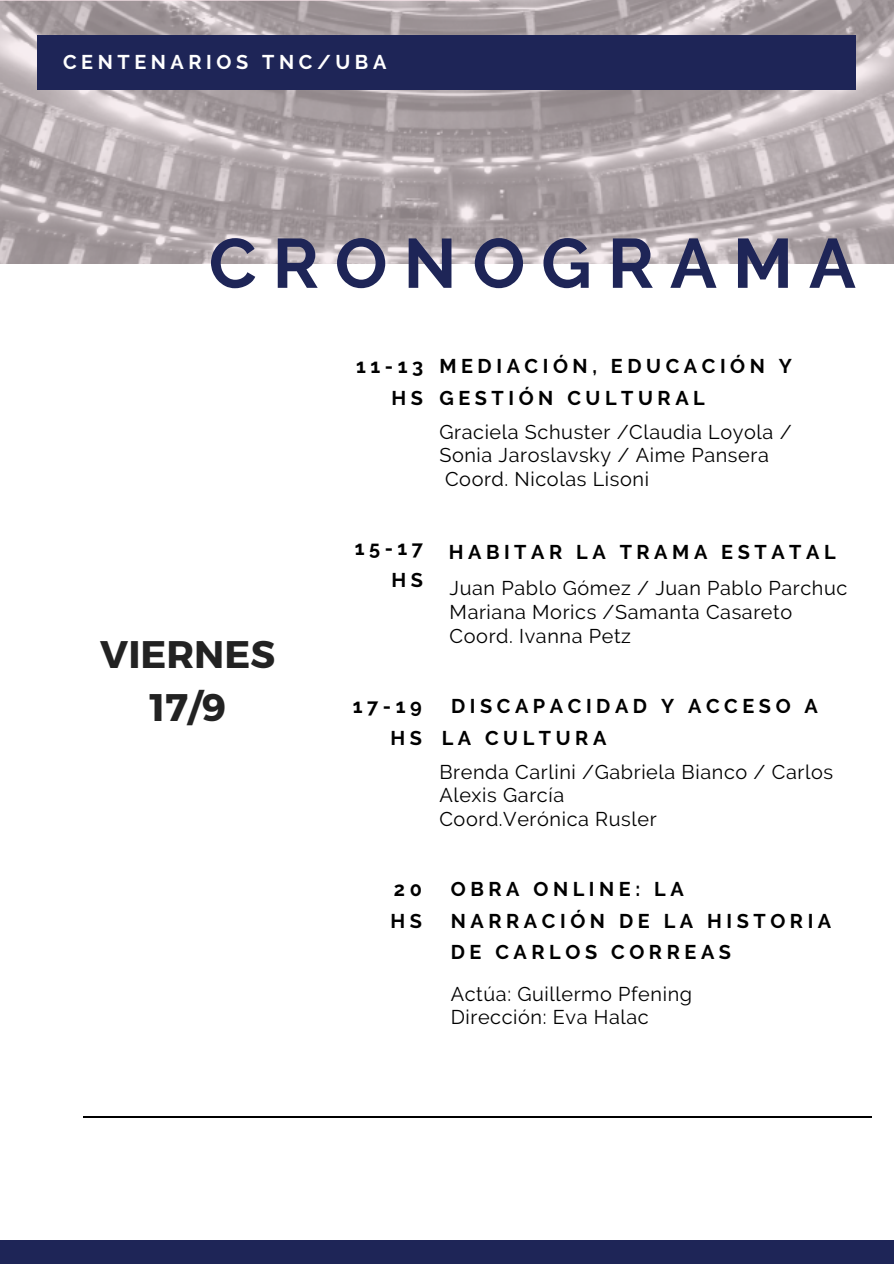
<style>
.page{position:relative;width:894px;height:1264px;background:#fff}
.page>*{position:absolute;margin:0;border:0;box-sizing:border-box;transform-origin:0 0}
.t1{font:700 69.6px "Raleway";letter-spacing:.23em;color:#1e2557}
.t2{font:700 38.4px/52.9px "Montserrat";color:#222;text-align:center}
.t3{font:19.8px/23.7px "Raleway";letter-spacing:.03em;color:#000}
.t4{font:700 19.8px/31.5px "Raleway";letter-spacing:.23em;color:#000}
.t5{font:700 19.8px "Raleway";letter-spacing:.23em;color:#fff}
</style>
<div class="page">
<hr style="left:83px;top:1116px;width:789px;height:1px;background:#000">
<div style="left:0;top:1240px;width:893px;height:23px;background:#1e2557"></div>
<svg style="left:0;top:0;width:893px;height:263px;background:#b0a7aa"></svg>
<div style="left:37px;top:35px;width:818px;height:54px;background:#1e2557"></div>
<hr style="left:0;top:0;width:478px;height:1px;background:#ffeaf0">
<p class="t5" style="left:63px;top:51px;width:325px">CENTENARIOS TNC/UBA</p>
<p class="t1" style="left:209px;top:222px;width:648px">CRONOGRAMA</p>
<p class="t2" style="left:100px;top:626px;width:176px">VIERNES<br>17/9</p>
<p class="t4" style="left:356px;top:350px;width:69px;text-align:right">11-13<br>HS</p>
<p class="t4" style="left:439px;top:350px;width:354px">MEDIACIÓN, EDUCACIÓN Y<br>GESTIÓN CULTURAL</p>
<p class="t3" style="left:439px;top:420px;width:354px">Graciela Schuster /Claudia Loyola /<br>Sonia Jaroslavsky / Aime Pansera<br>Coord. Nicolas Lisoni</p>
<p class="t4" style="left:354px;top:532px;width:70px;text-align:right">15-17<br>HS</p>
<p class="t4" style="left:448px;top:536px;width:388px">HABITAR LA TRAMA ESTATAL</p>
<p class="t3" style="left:449px;top:576px;width:399px">Juan Pablo Gómez / Juan Pablo Parchuc<br>Mariana Morics /Samanta Casareto</p>
<p class="t3" style="left:449px;top:624px;width:183px">Coord. Ivanna Petz</p>
<p class="t4" style="left:353px;top:690px;width:71px;text-align:right">17-19<br>HS</p>
<p class="t4" style="left:441px;top:690px;width:378px;text-indent:9px">DISCAPACIDAD Y ACCESO A<br>LA CULTURA</p>
<p class="t3" style="left:439px;top:760px;width:395px">Brenda Carlini /Gabriela Bianco / Carlos<br>Alexis García</p>
<p class="t3" style="left:439px;top:807px;width:219px">Coord.Verónica Rusler</p>
<p class="t4" style="left:390px;top:873px;width:33px">20<br>HS</p>
<p class="t4" style="left:450px;top:873px;width:382px">OBRA ONLINE: LA<br>NARRACIÓN DE LA HISTORIA<br>DE CARLOS CORREAS</p>
<p class="t3" style="left:450px;top:981px;width:243px">Actúa: Guillermo Pfening</p>
<p class="t3" style="left:450px;top:1005px;width:199px">Dirección: Eva Halac</p>
</div>
